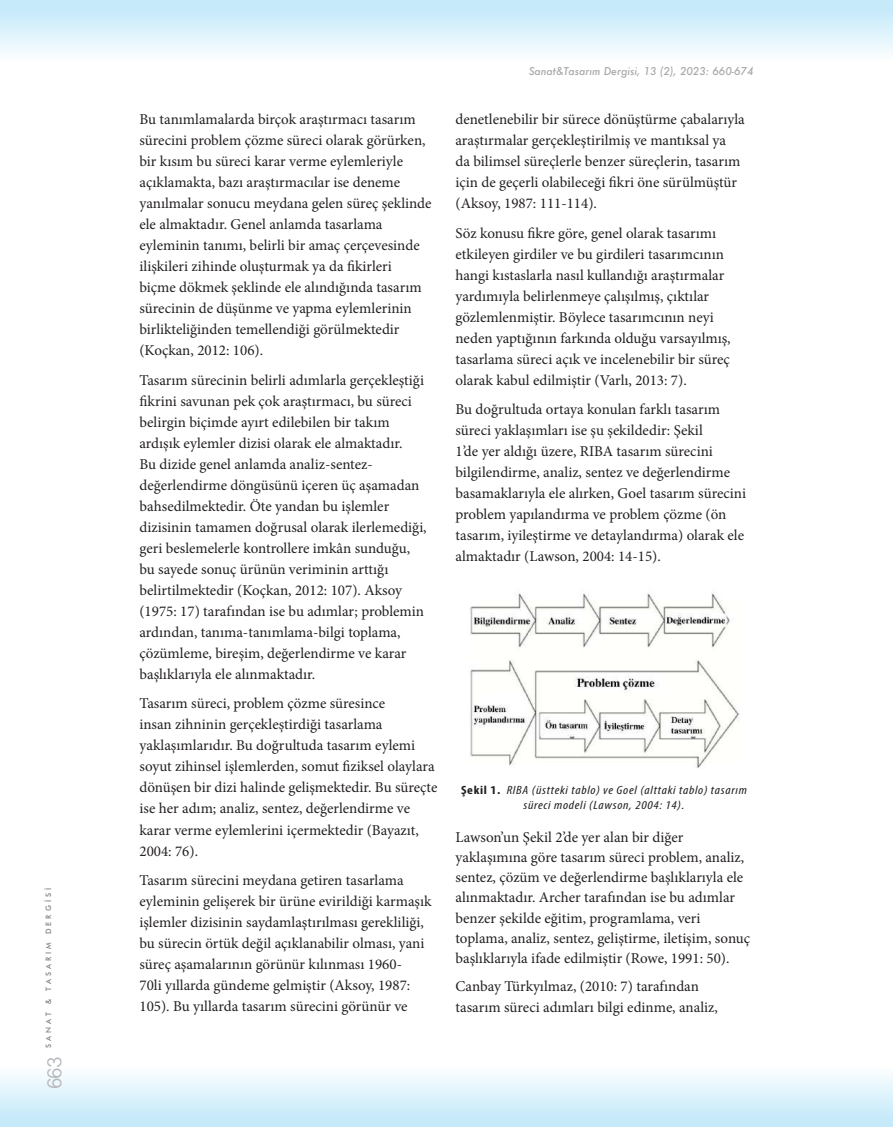
<style>
.page{position:relative;width:893px;height:1127px;background:#fff}
.page>*{position:absolute;margin:0;border:0;box-sizing:border-box;transform-origin:0 0}
.t1{font:18px "Oriya Sangam MN";color:#b6b7bb}
.t2{font:15px/21px "Minion Pro";color:#231f20}
.t3{font:italic condensed 12px/15px "Myriad Pro";letter-spacing:.05em;color:#231f20;text-align:center;scale:1.15 1}
.t4{font:italic 500 10.5px "Futura";color:#a8a9ad}
.t5{font:500 7.5px "Futura BT";letter-spacing:.4em;color:#808285}
.s1{font-weight:700;font-style:normal}
</style>
<div class="page">
<div style="left:0;top:1045px;width:893px;height:82px;background:linear-gradient(to bottom,#fff,#c3e9fa)"></div>
<div style="left:0;top:0;width:893px;height:81px;background:linear-gradient(to bottom,#c0e8f9,#fff)"></div>
<img style="left:469px;top:593px;width:271px;height:175px">
<p class="t5" style="left:44px;top:1047px;width:161px;rotate:-90deg">SANAT &amp; TASARIM DERGİSİ</p>
<p class="t1" style="left:42px;top:1089px;width:35px;rotate:-90deg">663</p>
<p class="t2" style="left:139px;top:109px;width:294px">Bu tanımlamalarda birçok araştırmacı tasarım sürecini problem çözme süreci olarak görürken, bir kısım bu süreci karar verme eylemleriyle açıklamakta, bazı araştırmacılar ise deneme yanılmalar sonucu meydana gelen süreç şeklinde ele almaktadır. Genel anlamda tasarlama eyleminin tanımı, belirli bir amaç çerçevesinde ilişkileri zihinde oluşturmak ya da fikirleri biçme dökmek şeklinde ele alındığında tasarım sürecinin de düşünme ve yapma eylemlerinin birlikteliğinden temellendiği görülmektedir (Koçkan, 2012: 106).</p>
<p class="t2" style="left:139px;top:370px;width:289px">Tasarım sürecinin belirli adımlarla gerçekleştiği fikrini savunan pek çok araştırmacı, bu süreci belirgin biçimde ayırt edilebilen bir takım ardışık eylemler dizisi olarak ele almaktadır.<br>Bu dizide genel anlamda analiz-sentez&shy;değerlendirme döngüsünü içeren üç aşamadan bahsedilmektedir. Öte yandan bu işlemler dizisinin tamamen doğrusal olarak ilerlemediği, geri beslemelerle kontrollere imkân sunduğu, bu sayede sonuç ürünün veriminin arttığı belirtilmektedir (Koçkan, 2012: 107). Aksoy (1975: 17) tarafından ise bu adımlar; problemin ardından, tanıma-tanımlama-bilgi toplama, çözümleme, bireşim, değerlendirme ve karar başlıklarıyla ele alınmaktadır.</p>
<p class="t2" style="left:139px;top:693px;width:300px">Tasarım süreci, problem çözme süresince<br>insan zihninin gerçekleştirdiği tasarlama yaklaşımlarıdır. Bu doğrultuda tasarım eylemi soyut zihinsel işlemlerden, somut fiziksel olaylara dönüşen bir dizi halinde gelişmektedir. Bu süreçte ise her adım; analiz, sentez, değerlendirme ve karar verme eylemlerini içermektedir (Bayazıt, 2004: 76).</p>
<p class="t2" style="left:139px;top:870px;width:294px">Tasarım sürecini meydana getiren tasarlama eyleminin gelişerek bir ürüne evirildiği karmaşık işlemler dizisinin saydamlaştırılması gerekliliği, bu sürecin örtük değil açıklanabilir olması, yani süreç aşamalarının görünür kılınması 1960-<br>70li yıllarda gündeme gelmiştir (Aksoy, 1987:<br>105). Bu yıllarda tasarım sürecini görünür ve</p>
<p class="t4" style="left:529px;top:64px;width:226px">Sanat&amp;Tasarım Dergisi, 13 (2), 2023: 660-674</p>
<p class="t2" style="left:455px;top:109px;width:291px">denetlenebilir bir sürece dönüştürme çabalarıyla araştırmalar gerçekleştirilmiş ve mantıksal ya<br>da bilimsel süreçlerle benzer süreçlerin, tasarım için de geçerli olabileceği fikri öne sürülmüştür (Aksoy, 1987: 111-114).</p>
<p class="t2" style="left:455px;top:223px;width:277px">Söz konusu fikre göre, genel olarak tasarımı etkileyen girdiler ve bu girdileri tasarımcının hangi kıstaslarla nasıl kullandığı araştırmalar yardımıyla belirlenmeye çalışılmış, çıktılar gözlemlenmiştir. Böylece tasarımcının neyi neden yaptığının farkında olduğu varsayılmış, tasarlama süreci açık ve incelenebilir bir süreç olarak kabul edilmiştir (Varlı, 2013: 7).</p>
<p class="t2" style="left:455px;top:399px;width:292px">Bu doğrultuda ortaya konulan farklı tasarım süreci yaklaşımları ise şu şekildedir: Şekil<br>1’de yer aldığı üzere, RIBA tasarım sürecini bilgilendirme, analiz, sentez ve değerlendirme basamaklarıyla ele alırken, Goel tasarım sürecini problem yapılandırma ve problem çözme (ön tasarım, iyileştirme ve detaylandırma) olarak ele almaktadır (Lawson, 2004: 14-15).</p>
<p class="t3" style="left:461px;top:782px;width:250px"><span class="s1">Şekil 1.</span> RIBA (üstteki tablo) ve Goel (alttaki tablo) tasarım süreci modeli (Lawson, 2004: 14).</p>
<p class="t2" style="left:455px;top:827px;width:296px;line-height:20.1px">Lawson’un Şekil 2’de yer alan bir diğer yaklaşımına göre tasarım süreci problem, analiz, sentez, çözüm ve değerlendirme başlıklarıyla ele alınmaktadır. Archer tarafından ise bu adımlar benzer şekilde eğitim, programlama, veri toplama, analiz, sentez, geliştirme, iletişim, sonuç başlıklarıyla ifade edilmiştir (Rowe, 1991: 50).</p>
<p class="t2" style="left:455px;top:976px;width:264px">Canbay Türkyılmaz, (2010: 7) tarafından tasarım süreci adımları bilgi edinme, analiz,</p>
</div>
